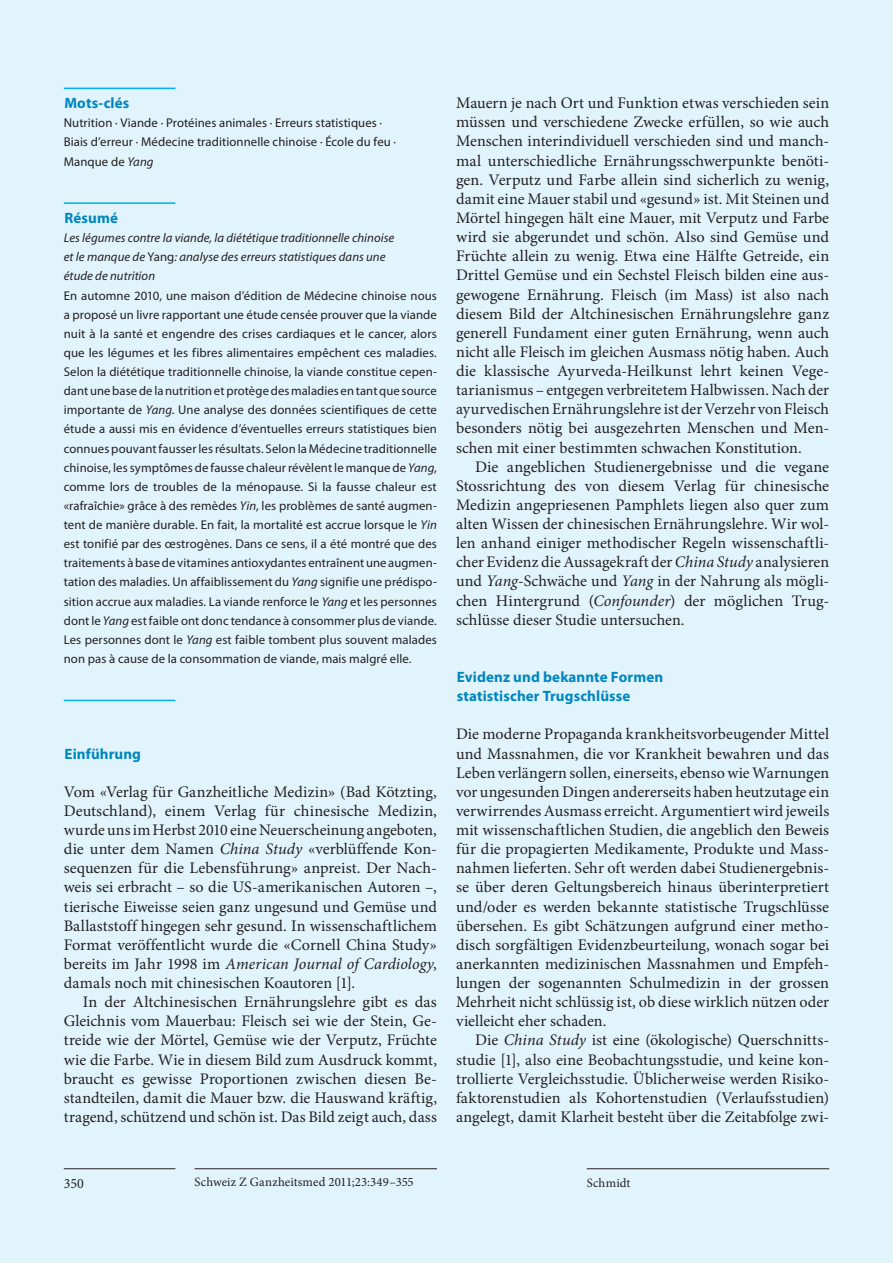
<style>
.page{position:relative;width:893px;height:1263px;background:#e1f4fc}
.page>*{position:absolute;margin:0;border:0;box-sizing:border-box;transform-origin:0 0}
.t1{font:16.2px/19px "Minion Pro";color:#231f20;text-align:justify}
.t2{font:700 15px/19.2px "Myriad Pro";letter-spacing:.01em;color:#0086be}
.t3{font:14.25px "Minion Pro";color:#231f20}
.t4{font:12.75px/19.2px "Myriad Pro";letter-spacing:.005em;color:#231f20}
.t5{font:italic 12.75px/19.2px "Myriad Pro";letter-spacing:.005em;color:#231f20}
.t6{font:12.75px "Minion Pro";letter-spacing:.01em;color:#231f20}
.s1{font-style:italic}
.s2{font-style:normal}
</style>
<div class="page">
<hr style="left:64px;top:1168px;width:111px;height:1px;background:#231f20">
<hr style="left:195px;top:1168px;width:242px;height:1px;background:#231f20">
<hr style="left:587px;top:1168px;width:242px;height:1px;background:#231f20">
<hr style="left:64px;top:88px;width:111px;height:1px;background:#00aeef">
<hr style="left:64px;top:202px;width:111px;height:2px;background:#00aeef">
<hr style="left:64px;top:700px;width:111px;height:1px;background:#00aeef">
<p class="t2" style="left:64px;top:93px;width:67px">Mots-clés</p>
<p class="t4" style="left:64px;top:114px;width:334px">Nutrition · Viande · Protéines animales · Erreurs statistiques ·<br>Biais d’erreur · Médecine traditionnelle chinoise · École du feu ·<br>Manque de <span class="s1">Yang</span></p>
<p class="t2" style="left:65px;top:208px;width:55px">Résumé</p>
<p class="t5" style="left:64px;top:228px;width:332px">Les légumes contre la viande, la diététique traditionnelle chinoise et le manque de <span class="s2">Yang</span>: analyse des erreurs statistiques dans une étude de nutrition</p>
<p class="t4" style="left:64px;top:286px;width:375px;text-align:justify">En automne 2010, une maison d’édition de Médecine chinoise nous a proposé un livre rapportant une étude censée prouver que la viande nuit à la santé et engendre des crises cardiaques et le cancer, alors que les légumes et les fibres alimentaires empêchent ces maladies.<br>Selon la diététique traditionnelle chinoise, la viande constitue cepen&shy;dant une base de la nutrition et protège des maladies en tant que source importante de <span class="s1">Yang</span>. Une analyse des données scientifiques de cette étude a aussi mis en évidence d’éventuelles erreurs statistiques bien connues pouvant fausser les résultats. Selon la Médecine traditionnelle chinoise, les symptômes de fausse chaleur révèlent le manque de <span class="s1">Yang</span>, comme lors de troubles de la ménopause. Si la fausse chaleur est «rafraîchie» grâce à des remèdes <span class="s1">Yin</span>, les problèmes de santé augmen&shy;tent de manière durable. En fait, la mortalité est accrue lorsque le <span class="s1">Yin </span>est tonifié par des œstrogènes. Dans ce sens, il a été montré que des traitements à base de vitamines antioxydantes entraînent une augmen&shy;tation des maladies. Un affaiblissement du <span class="s1">Yang</span> signifie une prédispo&shy;sition accrue aux maladies. La viande renforce le <span class="s1">Yang</span> et les personnes dont le <span class="s1">Yang</span> est faible ont donc tendance à consommer plus de viande.<br>Les personnes dont le <span class="s1">Yang</span> est faible tombent plus souvent malades non pas à cause de la consommation de viande, mais malgré elle.</p>
<p class="t2" style="left:65px;top:743px;width:78px">Einführung</p>
<p class="t1" style="left:64px;top:782px;width:375px">Vom «Verlag für Ganzheitliche Medizin» (Bad Kötzting, Deutschland), einem Verlag für chinesische Medizin, wurde uns im Herbst 2010 eine Neuerscheinung angeboten, die unter dem Namen <span class="s1">China Study</span> «verblüffende Kon&shy;sequenzen für die Lebensführung» anpreist. Der Nach‑ weis sei erbracht – so die US-amerikanischen Autoren –, tierische Eiweisse seien ganz ungesund und Gemüse und Ballaststoff hingegen sehr gesund. In wissenschaftlichem Format veröffentlicht wurde die «Cornell China Study» bereits im Jahr 1998 im <span class="s1">American Journal of Cardiology</span>, damals noch mit chinesischen Koautoren [1].</p>
<p class="t1" style="left:64px;top:992px;width:375px;text-indent:19px">In der Altchinesischen Ernährungslehre gibt es das Gleichnis vom Mauerbau: Fleisch sei wie der Stein, Ge&shy;treide wie der Mörtel, Gemüse wie der Verputz, Früchte wie die Farbe. Wie in diesem Bild zum Ausdruck kommt, braucht es gewisse Proportionen zwischen diesen Be&shy;standteilen, damit die Mauer bzw. die Hauswand kräftig, tragend, schützend und schön ist. Das Bild zeigt auch, dass</p>
<p class="t1" style="left:456px;top:94px;width:375px">Mauern je nach Ort und Funktion etwas verschieden sein müssen und verschiedene Zwecke erfüllen, so wie auch Menschen interindividuell verschieden sind und manch&shy;mal unterschiedliche Ernährungsschwerpunkte benöti&shy;gen. Verputz und Farbe allein sind sicherlich zu wenig, damit eine Mauer stabil und «gesund» ist. Mit Steinen und Mörtel hingegen hält eine Mauer, mit Verputz und Farbe wird sie abgerundet und schön. Also sind Gemüse und Früchte allein zu wenig. Etwa eine Hälfte Getreide, ein Drittel Gemüse und ein Sechstel Fleisch bilden eine aus&shy;gewogene Ernährung. Fleisch (im Mass) ist also nach diesem Bild der Altchinesischen Ernährungslehre ganz generell Fundament einer guten Ernährung, wenn auch nicht alle Fleisch im gleichen Ausmass nötig haben. Auch die klassische Ayurveda-Heilkunst lehrt keinen Vege&shy;tarianismus – entgegen verbreitetem Halbwissen. Nach der ayurvedischen Ernährungslehre ist der Verzehr von Fleisch besonders nötig bei ausgezehrten Menschen und Men&shy;schen mit einer bestimmten schwachen Konstitution.</p>
<p class="t1" style="left:456px;top:457px;width:375px;text-indent:19px">Die angeblichen Studienergebnisse und die vegane Stossrichtung des von diesem Verlag für chinesische Medizin angepriesenen Pamphlets liegen also quer zum alten Wissen der chinesischen Ernährungslehre. Wir wol&shy;len anhand einiger methodischer Regeln wissenschaftli&shy;cher Evidenz die Aussagekraft der <span class="s1">China Study</span> analysieren und <span class="s1">Yang</span>-Schwäche und <span class="s1">Yang</span> in der Nahrung als mögli&shy;chen Hintergrund (<span class="s1">Confounder</span>) der möglichen Trug&shy;schlüsse dieser Studie untersuchen.</p>
<p class="t2" style="left:457px;top:667px;width:208px">Evidenz und bekannte Formen statistischer Trugschlüsse</p>
<p class="t1" style="left:456px;top:725px;width:375px">Die moderne Propaganda krankheitsvorbeugender Mittel und Massnahmen, die vor Krankheit bewahren und das Leben verlängern sollen, einerseits, ebenso wie Warnungen vor ungesunden Dingen andererseits haben heutzutage ein verwirrendes Ausmass erreicht. Argumentiert wird jeweils mit wissenschaftlichen Studien, die angeblich den Beweis für die propagierten Medikamente, Produkte und Mass&shy;nahmen lieferten. Sehr oft werden dabei Studienergebnis&shy;se über deren Geltungsbereich hinaus überinterpretiert und/oder es werden bekannte statistische Trugschlüsse übersehen. Es gibt Schätzungen aufgrund einer metho&shy;disch sorgfältigen Evidenzbeurteilung, wonach sogar bei anerkannten medizinischen Massnahmen und Empfeh&shy;lungen der sogenannten Schulmedizin in der grossen Mehrheit nicht schlüssig ist, ob diese wirklich nützen oder vielleicht eher schaden.</p>
<p class="t1" style="left:456px;top:1031px;width:375px;text-indent:19px">Die <span class="s1">China Study</span> ist eine (ökologische) Querschnitts&shy;studie [1], also eine Beobachtungsstudie, und keine kon&shy;trollierte Vergleichsstudie. Üblicherweise werden Risiko&shy;faktorenstudien als Kohortenstudien (Verlaufsstudien) angelegt, damit Klarheit besteht über die Zeitabfolge zwi-</p>
<p class="t3" style="left:64px;top:1173px;width:22px">350</p>
<p class="t6" style="left:195px;top:1174px;width:221px">Schweiz Z Ganzheitsmed 2011;23:349–355</p>
<p class="t6" style="left:587px;top:1174px;width:45px">Schmidt</p>
</div>
